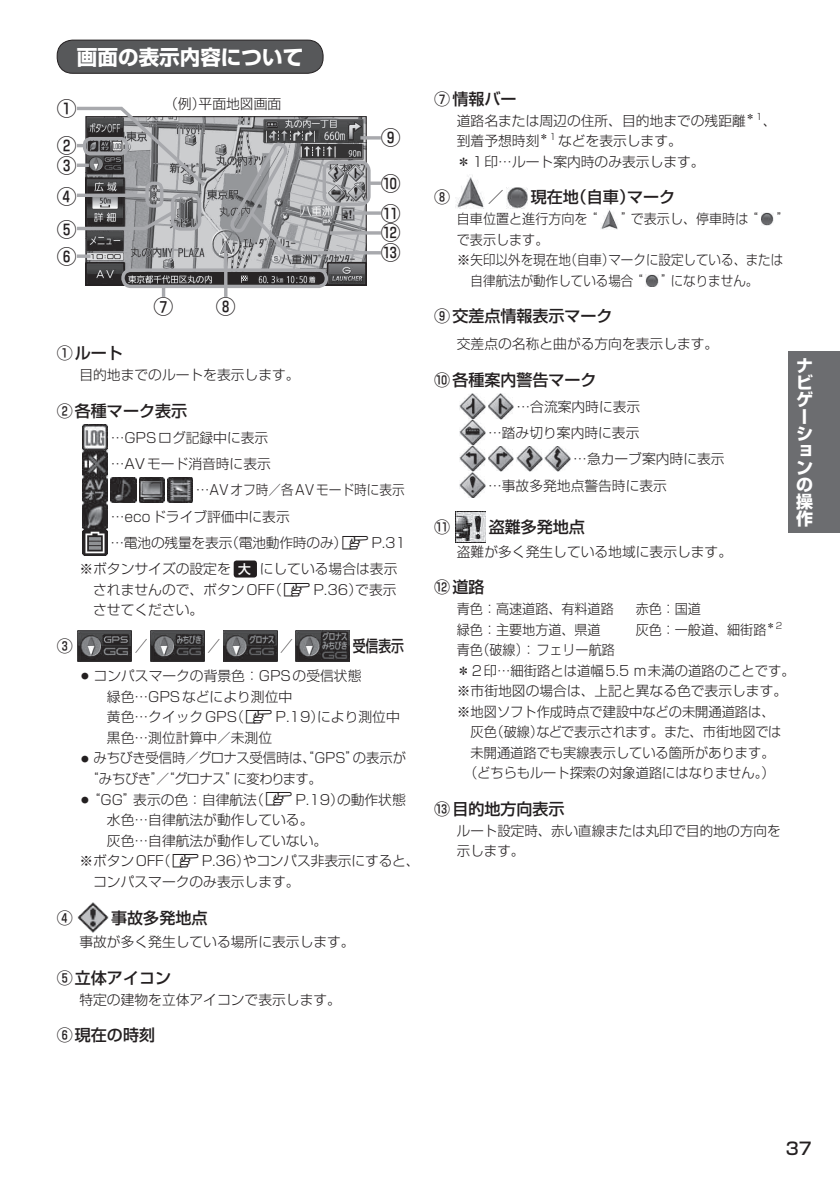
<style>
.page{position:relative;width:840px;height:1191px;background:#fff}
.page>*{position:absolute;margin:0;border:0;box-sizing:border-box;transform-origin:0 0}
.t1{font:20.6px "Shin Go Pro Bold 90 msp RKSJ H";color:#fff}
.t2{font:19.8px/19.8px "Shin Go Pro Medium 90 msp RKSJ H";color:#231f20}
.t3{font:17px/17px "Shin Go Pro Bold 90 msp RKSJ H";color:#fff}
.t4{font:17px "Shin Go Pro Medium 90 msp RKSJ H";color:#231f20}
.t5{font:16px "Shin Go Pro Medium 90 msp RKSJ H";color:#231f20}
.t6{font:16px "Shin Go Pro Medium 90 msp RKSJ H";color:#231f20;scale:.8 1}
.t7{font:13.8px/20.6px "Shin Go Pro Light 90 msp RKSJ H";color:#231f20}
.t8{font:13.8px/20.6px "Shin Go Pro Light 90 msp RKSJ H";color:#231f20;scale:.95 1}
.t9{font:13.8px/20.6px "Shin Go Pro Light 90 msp RKSJ H";color:#231f20;text-align:center;scale:.96 1}
.t10{font:13.8px/20.6px "Shin Go Pro Light 90 msp RKSJ H";letter-spacing:-.025em;color:#231f20}
.t11{font:13.8px "Shin Go Pro Light 90 msp RKSJ H";color:#231f20;scale:.91 1}
.s1{font-family:"MC1";font-size:13.4px}
.s2{font-family:"Shin Go Pro Medium 90 msp RKSJ H";font-size:12.8px;color:#fff}
</style>
<div class="page">
<div style="left:788px;top:351px;width:51px;height:182px;background:#6c6d70"></div>
<div style="left:57px;top:40px;width:266px;height:33px;background:#57585a;border-radius:16px"></div>
<div style="left:57px;top:40px;width:266px;height:34px;border:1px solid #231f20;border-radius:16px"></div>
<img style="left:82px;top:425px;width:26px;height:130px">
<img style="left:111px;top:477px;width:25px;height:26px">
<img style="left:139px;top:477px;width:25px;height:26px">
<img style="left:167px;top:477px;width:26px;height:26px">
<div style="left:233px;top:560px;width:24px;height:17px;background:#231f20;border-radius:3px"></div>
<img style="left:78px;top:630px;width:54px;height:31px">
<img style="left:150px;top:630px;width:54px;height:31px">
<img style="left:223px;top:630px;width:54px;height:31px">
<img style="left:295px;top:630px;width:54px;height:31px">
<img style="left:78px;top:902px;width:30px;height:30px">
<img style="left:455px;top:175px;width:29px;height:33px">
<img style="left:506px;top:187px;width:21px;height:21px">
<img style="left:601px;top:210px;width:16px;height:19px">
<svg style="left:761px;top:212px;width:12px;height:13px"></svg>
<svg style="left:645px;top:274px;width:13px;height:13px"></svg>
<img style="left:459px;top:394px;width:26px;height:104px">
<img style="left:488px;top:394px;width:25px;height:25px">
<img style="left:488px;top:446px;width:25px;height:26px">
<img style="left:516px;top:446px;width:25px;height:26px">
<img style="left:544px;top:446px;width:26px;height:26px">
<img style="left:455px;top:512px;width:30px;height:30px">
<img style="left:88px;top:118px;width:276px;height:165px">
<svg style="left:77px;top:254px;width:13px;height:4px"></svg>
<svg style="left:77px;top:208px;width:100px;height:24px;background:#8b8c8e"></svg>
<hr style="left:77px;top:194px;width:70px;height:3px;background:#a8a9ad">
<svg style="left:162px;top:288px;width:3px;height:9px"></svg>
<hr style="left:224px;top:250px;width:3px;height:47px;background:#a8a9ad">
<svg style="left:77px;top:106px;width:132px;height:84px"></svg>
<svg style="left:360px;top:136px;width:20px;height:4px"></svg>
<div style="left:171px;top:193px;width:30px;height:38px;border:3px solid #a8a9ad;border-radius:9px"></div>
<div style="left:145px;top:182px;width:18px;height:26px;border:3px solid #a8a9ad;border-radius:6px"></div>
<div style="left:121px;top:268px;width:207px;height:20px;border:3px solid #a8a9ad;border-radius:8px"></div>
<div style="left:83px;top:137px;width:45px;height:18px;border:3px solid #a8a9ad;border-radius:6px"></div>
<svg style="left:228px;top:140px;width:153px;height:116px;background:#a4a5a7"></svg>
<div style="left:380px;top:243px;width:20px;height:20px;background:#fff"></div>
<svg style="left:352px;top:211px;width:28px;height:4px"></svg>
<div style="left:380px;top:203px;width:20px;height:20px;background:#fff"></div>
<svg style="left:369px;top:181px;width:11px;height:4px"></svg>
<div style="left:380px;top:173px;width:20px;height:20px;background:#fff"></div>
<div style="left:380px;top:128px;width:20px;height:20px;background:#fff"></div>
<h1 class="t1" style="left:77px;top:49px;width:228px">画面の表示内容について</h1>
<h2 class="t2" style="left:57px;top:102px;width:21px">①</h2>
<h2 class="t2" style="left:57px;top:139px;width:21px">②</h2>
<h2 class="t2" style="left:57px;top:158px;width:21px">③</h2>
<h2 class="t2" style="left:57px;top:189px;width:21px">④</h2>
<h2 class="t2" style="left:57px;top:222px;width:21px">⑤</h2>
<h2 class="t2" style="left:57px;top:249px;width:21px">⑥</h2>
<p class="t7" style="left:164px;top:95px;width:118px">（例）平面地図画面</p>
<h2 class="t2" style="left:153px;top:300px;width:21px">⑦</h2>
<h2 class="t2" style="left:216px;top:300px;width:21px">⑧</h2>
<h2 class="t2" style="left:380px;top:131px;width:21px">⑨</h2>
<h2 class="t2" style="left:380px;top:176px;width:21px">⑩</h2>
<h2 class="t2" style="left:380px;top:206px;width:21px">⑪</h2>
<h2 class="t2" style="left:380px;top:226px;width:21px">⑫ ⑬</h2>
<p class="t5" style="left:57px;top:347px;width:68px">① ルート</p>
<p class="t7" style="left:79px;top:366px;width:221px">目的地までのルートを表示します。</p>
<p class="t5" style="left:57px;top:404px;width:132px">② 各種マーク表示</p>
<p class="t7" style="left:111px;top:429px;width:159px">… GPSログ記録中に表示</p>
<p class="t7" style="left:111px;top:455px;width:162px">… AVモード消音時に表示</p>
<p class="t7" style="left:196px;top:482px;width:210px">… AVオフ時／各AVモード時に表示</p>
<p class="t7" style="left:111px;top:508px;width:180px">… ecoドライブ評価中に表示</p>
<p class="t7" style="left:110px;top:534px;width:297px">…電池の残量を表示（電池動作時のみ）<span class="s1">Z</span>P.31</p>
<p class="t7" style="left:79px;top:560px;width:319px">※ ボタンサイズの設定を<span class="s2">大</span> にしている場合は表示</p>
<p class="t7" style="left:93px;top:581px;width:305px">されませんので、ボタンOFF（<span class="s1">Z</span>P.36）で表示させてください。</p>
<p class="t5" style="left:57px;top:640px;width:18px">③</p>
<p class="t6" style="left:135px;top:640px;width:18px">／</p>
<p class="t6" style="left:207px;top:640px;width:18px">／</p>
<p class="t6" style="left:280px;top:640px;width:18px">／</p>
<p class="t6" style="left:352px;top:640px;width:66px">受信表示</p>
<p class="t7" style="left:78px;top:667px;width:323px">○コンパスマークの背景色：GPSの受信状態<br>　　緑色…GPSなどにより測位中<br>　　黄色… クイックGPS（<span class="s1">Z</span>P.19）により測位中　　黒色…測位計算中／未測位</p>
<p class="t10" style="left:86px;top:750px;width:322px;text-indent:-7px">○みちびき受信時／グロナス受信時は、“GPS”の表示が“みちびき”／“グロナス”に変わります。</p>
<p class="t7" style="left:78px;top:791px;width:329px">○“GG”表示の色： 自律航法（<span class="s1">Z</span>P.19）の動作状態</p>
<p class="t7" style="left:79px;top:811px;width:235px">　　水色…自律航法が動作している。</p>
<p class="t7" style="left:79px;top:832px;width:249px">　　灰色…自律航法が動作していない。</p>
<p class="t7" style="left:79px;top:852px;width:341px">※ ボタンOFF（<span class="s1">Z</span>P.36）やコンパス非表示にすると、</p>
<p class="t7" style="left:93px;top:873px;width:208px">コンパスマークのみ表示します。</p>
<p class="t5" style="left:57px;top:911px;width:18px">④</p>
<p class="t5" style="left:111px;top:911px;width:98px">事故多発地点</p>
<p class="t7" style="left:79px;top:933px;width:276px">事故が多く発生している場所に表示します。</p>
<p class="t5" style="left:57px;top:971px;width:116px">⑤ 立体アイコン</p>
<p class="t7" style="left:79px;top:990px;width:263px">特定の建物を立体アイコンで表示します。</p>
<p class="t5" style="left:57px;top:1029px;width:100px">⑥ 現在の時刻</p>
<p class="t5" style="left:434px;top:93px;width:84px">⑦ 情報バー</p>
<p class="t7" style="left:456px;top:112px;width:321px">道路名または周辺の住所、目的地までの残距離<sup>＊1</sup>、到着予想時刻<sup>＊1</sup> などを表示します。<br>＊1印…ルート案内時のみ表示します。</p>
<p class="t5" style="left:434px;top:191px;width:18px">⑧</p>
<p class="t5" style="left:487px;top:191px;width:18px">／</p>
<p class="t5" style="left:530px;top:191px;width:146px">現在地（自車）マーク</p>
<p class="t8" style="left:456px;top:210px;width:149px">自車位置と進行方向を“</p>
<p class="t8" style="left:620px;top:210px;width:146px">”で表示し、停車時は“</p>
<p class="t8" style="left:776px;top:210px;width:15px">”</p>
<p class="t8" style="left:456px;top:231px;width:98px">で表示します。</p>
<p class="t7" style="left:456px;top:251px;width:327px">※ 矢印以外を現在地（自車）マークに設定している、または</p>
<p class="t11" style="left:470px;top:275px;width:191px">自律航法が動作している場合“</p>
<p class="t11" style="left:661px;top:275px;width:108px">”になりません。</p>
<p class="t5" style="left:434px;top:310px;width:180px">⑨ 交差点情報表示マーク</p>
<p class="t7" style="left:456px;top:335px;width:263px">交差点の名称と曲がる方向を表示します。</p>
<p class="t5" style="left:434px;top:373px;width:164px">⑩ 各種案内警告マーク</p>
<p class="t7" style="left:516px;top:398px;width:125px">… 合流案内時に表示</p>
<p class="t7" style="left:488px;top:424px;width:153px">… 踏み切り案内時に表示</p>
<p class="t7" style="left:573px;top:451px;width:153px">… 急カーブ案内時に表示</p>
<p class="t7" style="left:488px;top:477px;width:180px">… 事故多発地点警告時に表示</p>
<p class="t5" style="left:434px;top:521px;width:18px">⑪</p>
<p class="t5" style="left:488px;top:521px;width:98px">盗難多発地点</p>
<p class="t7" style="left:456px;top:543px;width:276px">盗難が多く発生している地域に表示します。</p>
<p class="t5" style="left:434px;top:581px;width:52px">⑫ 道路</p>
<p class="t8" style="left:456px;top:600px;width:166px">青色：高速道路、有料道路</p>
<p class="t8" style="left:635px;top:600px;width:70px">赤色：国道</p>
<p class="t8" style="left:456px;top:621px;width:153px">緑色：主要地方道、県道</p>
<p class="t8" style="left:635px;top:621px;width:156px">灰色：一般道、細街路<sup>＊2</sup></p>
<p class="t8" style="left:456px;top:641px;width:357px">青色（破線）： フェリー航路<br>＊2印… 細街路とは道幅5.5 m未満の道路のことです。※市街地図の場合は、上記と異なる色で表示します。※ 地図ソフト作成時点で建設中などの未開通道路は、</p>
<p class="t9" style="left:464px;top:723px;width:332px">灰色（破線）などで表示されます。また、市街地図では未開通道路でも実線表示している箇所があります。（どちらもルート探索の対象道路にはなりません。）</p>
<p class="t5" style="left:434px;top:803px;width:132px">⑬ 目的地方向表示</p>
<p class="t7" style="left:456px;top:822px;width:325px">ルート設定時、赤い直線または丸印で目的地の方向を示します。</p>
<p class="t3" style="left:795px;top:360px;width:18px">ナビゲーションの操作</p>
<p class="t4" style="left:785px;top:1142px;width:27px">37</p>
</div>
